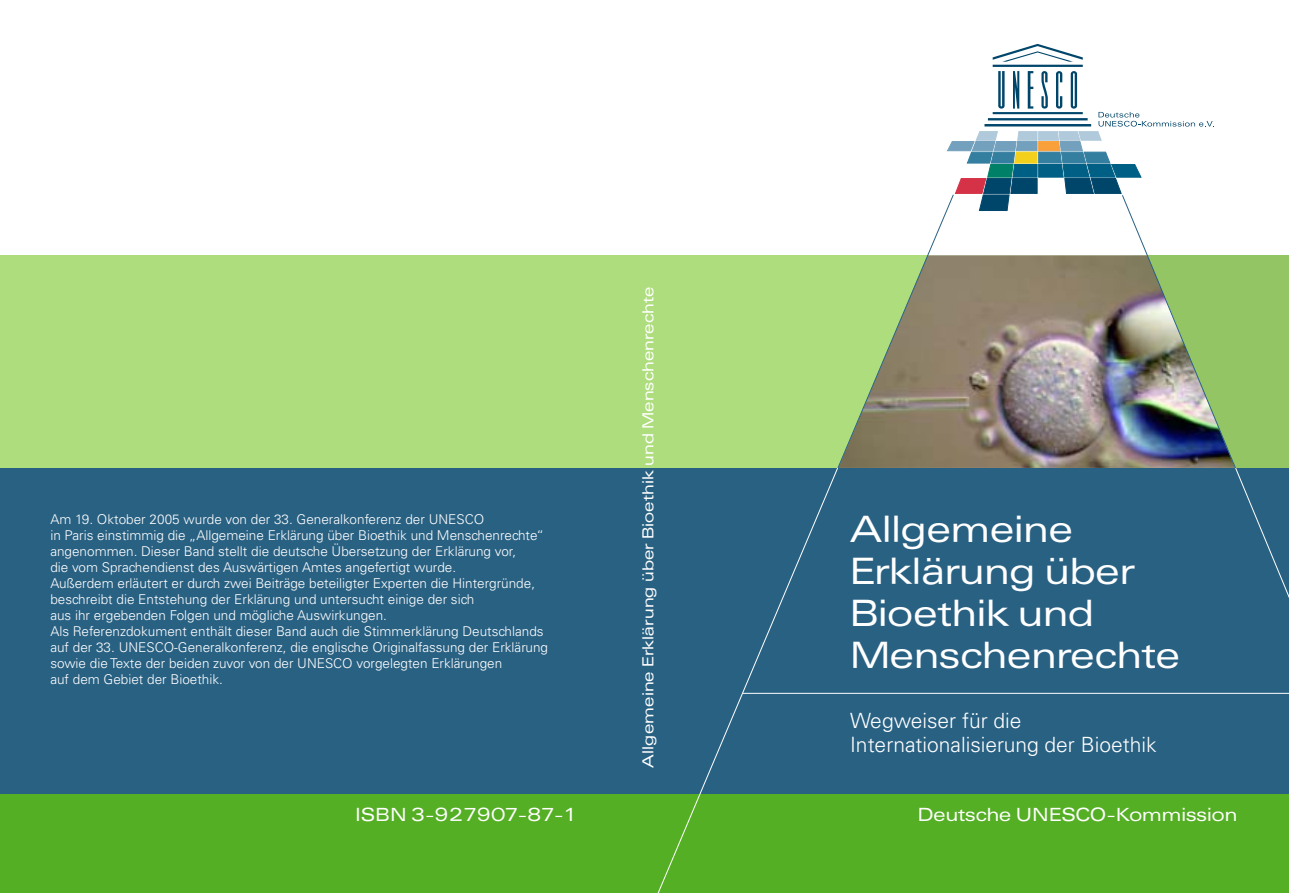
<style>
.page{position:relative;width:1289px;height:893px;background:#fff}
.page>*{position:absolute;margin:0;border:0;box-sizing:border-box;transform-origin:0 0}
.t1{font:37.5px/42px "Univers Extended BQ";color:#fff}
.t2{font:300 21px/24px "Univers";color:#fff}
.t3{font:18.75px "Univers Extended BQ";color:#fff}
.t4{font:15.75px "Univers Extended BQ";letter-spacing:.01em;color:#fff}
.t5{font:300 13.5px/15.9px "Univers";color:#fff}
</style>
<div class="page">
<div style="left:0;top:255px;width:1288px;height:226px;background:#aedd7d"></div>
<div style="left:0;top:736px;width:1288px;height:157px;background:#55af25"></div>
<div style="left:0;top:468px;width:1288px;height:325px;background:#296183"></div>
<hr style="left:742px;top:693px;width:546px;height:1px;background:#fff">
<svg style="left:651px;top:473px;width:187px;height:420px"></svg>
<svg style="left:835px;top:44px;width:453px;height:583px"></svg>
<p class="t5" style="left:50px;top:513px;width:499px">Am 19. Oktober 2005 wurde von der 33. Generalkonferenz der UNESCO<br>in Paris einstimmig die „Allgemeine Erklärung über Bioethik und Menschenrechte“ angenommen. Dieser Band stellt die deutsche Übersetzung der Erklärung vor,<br>die vom Sprachendienst des Auswärtigen Amtes angefertigt wurde.<br>Außerdem erläutert er durch zwei Beiträge beteiligter Experten die Hintergründe, beschreibt die Entstehung der Erklärung und untersucht einige der sich<br>aus ihr ergebenden Folgen und mögliche Auswirkungen.<br>Als Referenzdokument enthält dieser Band auch die Stimmerklärung Deutschlands auf der 33. UNESCO-Generalkonferenz, die englische Originalfassung der Erklärung sowie die Texte der beiden zuvor von der UNESCO vorgelegten Erklärungen<br>auf dem Gebiet der Bioethik.</p>
<p class="t4" style="left:641px;top:768px;width:483px;rotate:-90deg">Allgemeine Erklärung über Bioethik und Menschenrechte</p>
<h1 class="t1" style="left:850px;top:512px;width:331px">Allgemeine<br>Erklärung über<br>Bioethik und<br>Menschenrechte</h1>
<h2 class="t2" style="left:850px;top:711px;width:308px">Wegweiser für die<br>Internationalisierung der Bioethik</h2>
<h3 class="t3" style="left:355px;top:807px;width:224px">ISBN 3-927907-87-1</h3>
<h3 class="t3" style="left:917px;top:807px;width:321px">Deutsche UNESCO-Kommission</h3>
</div>
